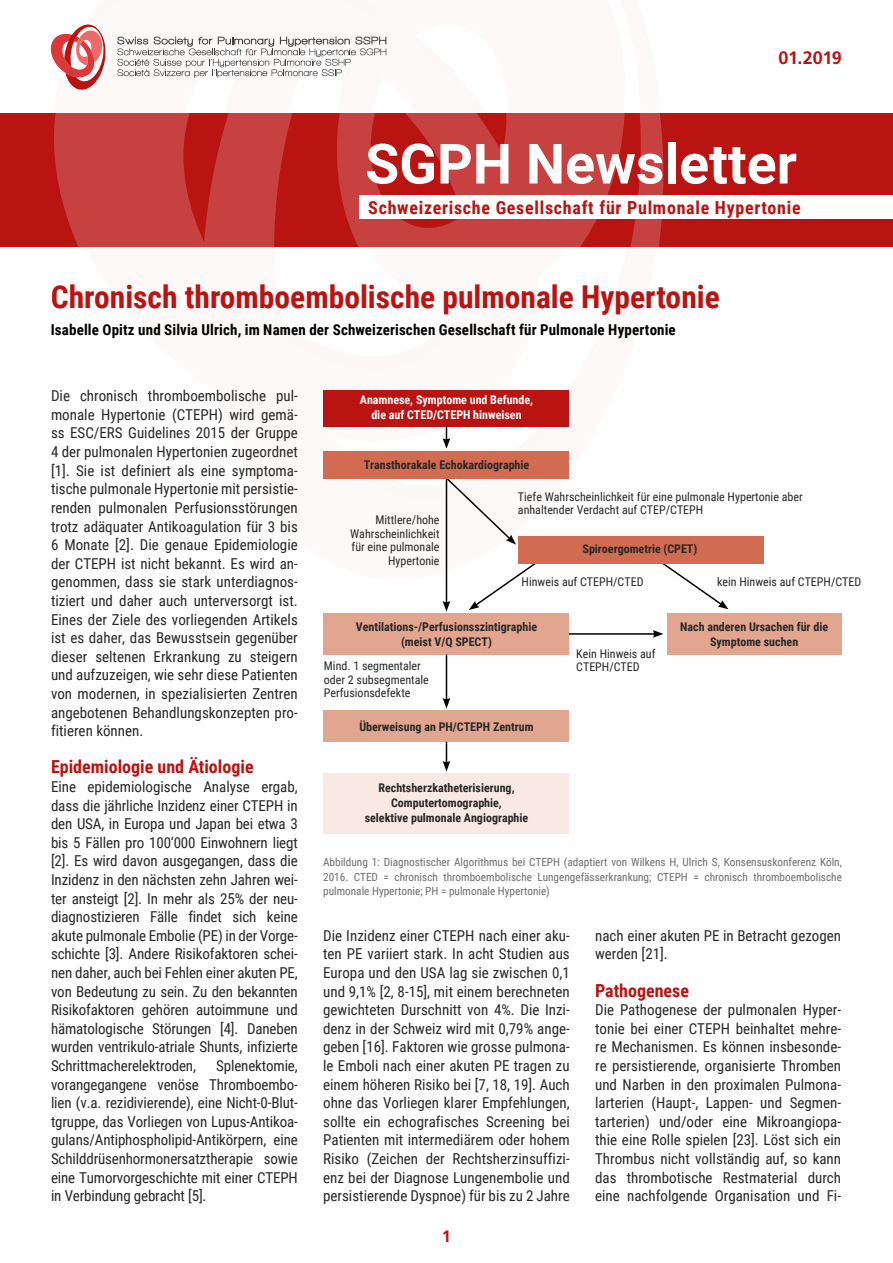
<style>
.page{position:relative;width:893px;height:1263px;background:#fff}
.page>*{position:absolute;margin:0;border:0;box-sizing:border-box;transform-origin:0 0}
.Titel_Newsletter{font:700 55.5px "Roboto";color:#fff}
.Überschrift_2018{font:700 31.5px "Roboto Condensed";color:#b91312}
.Titel_im_Lauftext_20{font:700 18px "Roboto Condensed";letter-spacing:.04em;color:#b91312}
.Titel_im_Lauftext_20-2{font:700 18px "Roboto Condensed";color:#b91312}
.Nummerierung_Newslet{font:700 18px "Frutiger LT Std";letter-spacing:-.02em;color:#b91312}
.t1{font:700 16.5px "Frutiger LT Std";color:#b91312}
.Fliesstext_2019{font:15px/18.6px "Roboto Condensed";color:#272726;text-align:justify}
.Fliesstext_2019-2{font:700 15px "Roboto Condensed";letter-spacing:.01em;color:#000}
.Fliesstext_2019-3{font:12px "Roboto Condensed";color:#272726}
.Fliesstext_2019-4{font:700 12px "Roboto Condensed";color:#272726}
.Fliesstext_2019-5{font:700 12px "Roboto Condensed";color:#fff}
.Tabelle_Untertitel_2{font:11.25px/14.2px "Roboto Condensed";color:#6e6e6e;text-align:justify}
</style>
<div class="page">
<div style="left:0;top:113px;width:893px;height:134px;background:#b91312"></div>
<svg style="left:54px;top:24px;width:124px;height:223px;fill:#c64140"></svg>
<svg style="left:178px;top:36px;width:487px;height:559px"></svg>
<div style="left:360px;top:195px;width:533px;height:23px;background:#fff"></div>
<svg style="left:51px;top:25px;width:57px;height:65px"></svg>
<svg style="left:117px;top:37px;width:269px;height:41px"></svg>
<hr style="left:566px;top:633px;width:89px;height:2px;background:#000">
<svg style="left:653px;top:630px;width:10px;height:8px"></svg>
<hr style="left:446px;top:476px;width:1px;height:127px;background:#000">
<svg style="left:443px;top:601px;width:7px;height:11px"></svg>
<svg style="left:444px;top:478px;width:72px;height:67px"></svg>
<svg style="left:469px;top:560px;width:70px;height:50px"></svg>
<svg style="left:658px;top:563px;width:70px;height:46px"></svg>
<div style="left:324px;top:390px;width:245px;height:36px;background:#b91312"></div>
<div style="left:324px;top:451px;width:245px;height:27px;background:#d16c52"></div>
<div style="left:518px;top:536px;width:245px;height:27px;background:#d16c52"></div>
<div style="left:667px;top:613px;width:174px;height:41px;background:#e2a690"></div>
<div style="left:324px;top:613px;width:245px;height:41px;background:#e2a690"></div>
<div style="left:324px;top:710px;width:245px;height:32px;background:#e2a690"></div>
<div style="left:324px;top:773px;width:245px;height:61px;background:#f8e9e2"></div>
<svg style="left:443px;top:426px;width:7px;height:23px"></svg>
<hr style="left:446px;top:654px;width:1px;height:46px;background:#000">
<svg style="left:443px;top:698px;width:7px;height:10px"></svg>
<svg style="left:443px;top:742px;width:7px;height:29px"></svg>
<p class="Nummerierung_Newslet" style="left:778px;top:47px;width:65px">01.2019</p>
<p class="Titel_Newsletter" style="left:365px;top:125px;width:433px">SGPH Newsletter</p>
<p class="Titel_im_Lauftext_20" style="left:368px;top:195px;width:434px">Schweizerische Gesellschaft für Pulmonale Hypertonie</p>
<p class="Überschrift_2018" style="left:51px;top:275px;width:670px">Chronisch thromboembolische pulmonale Hypertonie</p>
<p class="Fliesstext_2019-2" style="left:51px;top:319px;width:626px">Isabelle Opitz und Silvia Ulrich, im Namen der Schweizerischen Gesellschaft für Pulmonale Hypertonie</p>
<p class="Fliesstext_2019" style="left:51px;top:386px;width:248px">Die chronisch thromboembolische pul&shy;monale Hypertonie (CTEPH) wird gemä&shy;ss ESC/ERS Guidelines 2015 der Gruppe 4 der pulmonalen Hypertonien zugeordnet [1]. Sie ist definiert als eine symptoma&shy;tische pulmonale Hypertonie mit persistie&shy;renden pulmonalen Perfusionsstörungen trotz adäquater Antikoagulation für 3 bis 6 Monate [2]. Die genaue Epidemiologie der CTEPH ist nicht bekannt. Es wird an&shy;genommen, dass sie stark unterdiagnos&shy;tiziert und daher auch unterversorgt ist.<br>Eines der Ziele des vorliegenden Artikels ist es daher, das Bewusstsein gegenüber dieser seltenen Erkrankung zu steigern und aufzuzeigen, wie sehr diese Patienten von modernen, in spezialisierten Zentren angebotenen Behandlungskonzepten pro&shy;fitieren können.</p>
<p class="Titel_im_Lauftext_20-2" style="left:51px;top:754px;width:204px">Epidemiologie und Ätiologie</p>
<p class="Fliesstext_2019" style="left:51px;top:777px;width:248px">Eine epidemiologische Analyse ergab, dass die jährliche Inzidenz einer CTEPH in den USA, in Europa und Japan bei etwa 3 bis 5 Fällen pro 100‘000 Einwohnern liegt [2]. Es wird davon ausgegangen, dass die Inzidenz in den nächsten zehn Jahren wei&shy;ter ansteigt [2]. In mehr als 25% der neu&shy;diagnostizieren Fälle findet sich keine akute pulmonale Embolie (PE) in der Vorge&shy;schichte [3]. Andere Risikofaktoren schei&shy;nen daher, auch bei Fehlen einer akuten PE, von Bedeutung zu sein. Zu den bekannten Risikofaktoren gehören autoimmune und hämatologische Störungen [4]. Daneben wurden ventrikulo-atriale Shunts, infizierte Schrittmacherelektroden,</p>
<p class="Fliesstext_2019" style="left:51px;top:1056px;width:248px;text-indent:165px">Splenektomie, vorangegangene venöse Thromboembo&shy;lien (v.a. rezidivierende), eine Nicht-0-Blut&shy;tgruppe, das Vorliegen von Lupus-Antikoa&shy;gulans/Antiphospholipid-Antikörpern, eine Schilddrüsenhormonersatztherapie sowie eine Tumorvorgeschichte mit einer CTEPH in Verbindung gebracht [5].</p>
<p class="Fliesstext_2019-5" style="left:360px;top:391px;width:175px">Anamnese, Symptome und Befunde,</p>
<p class="Fliesstext_2019-5" style="left:371px;top:406px;width:152px">die auf CTED/CTEPH hinweisen</p>
<p class="Fliesstext_2019-4" style="left:364px;top:456px;width:167px">Transthorakale Echokardiographie</p>
<p class="Fliesstext_2019-3" style="left:375px;top:512px;width:66px">Mittlere/hohe</p>
<p class="Fliesstext_2019-3" style="left:350px;top:525px;width:91px">Wahrscheinlichkeit</p>
<p class="Fliesstext_2019-3" style="left:352px;top:539px;width:89px">für eine pulmonale</p>
<p class="Fliesstext_2019-3" style="left:388px;top:552px;width:53px">Hypertonie</p>
<p class="Fliesstext_2019-3" style="left:518px;top:488px;width:286px">Tiefe Wahrscheinlichkeit für eine pulmonale Hypertonie aber</p>
<p class="Fliesstext_2019-3" style="left:518px;top:502px;width:187px">anhaltender Verdacht auf CTEP/CTEPH</p>
<p class="Fliesstext_2019-4" style="left:582px;top:541px;width:116px">Spiroergometrie (CPET)</p>
<p class="Fliesstext_2019-3" style="left:522px;top:573px;width:123px">Hinweis auf CTEPH/CTED</p>
<p class="Fliesstext_2019-3" style="left:717px;top:573px;width:146px">kein Hinweis auf CTEPH/CTED</p>
<p class="Fliesstext_2019-4" style="left:356px;top:618px;width:183px">Ventilations-/Perfusionsszintigraphie</p>
<p class="Fliesstext_2019-4" style="left:401px;top:633px;width:92px">(meist V/Q SPECT)</p>
<p class="Fliesstext_2019-3" style="left:576px;top:645px;width:81px">Kein Hinweis auf</p>
<p class="Fliesstext_2019-3" style="left:324px;top:658px;width:98px">Mind. 1 segmentaler</p>
<p class="Fliesstext_2019-3" style="left:576px;top:658px;width:65px">CTEPH/CTED</p>
<p class="Fliesstext_2019-3" style="left:324px;top:671px;width:106px">oder 2 subsegmentale</p>
<p class="Fliesstext_2019-3" style="left:324px;top:685px;width:88px">Perfusionsdefekte</p>
<p class="Fliesstext_2019-4" style="left:359px;top:718px;width:176px">Überweisung an PH/CTEPH Zentrum</p>
<p class="Fliesstext_2019-4" style="left:378px;top:780px;width:138px">Rechtsherzkatheterisierung,</p>
<p class="Fliesstext_2019-4" style="left:391px;top:795px;width:112px">Computertomographie,</p>
<p class="Fliesstext_2019-4" style="left:365px;top:810px;width:165px">selektive pulmonale Angiographie</p>
<p class="Fliesstext_2019-4" style="left:680px;top:618px;width:149px">Nach anderen Ursachen für die</p>
<p class="Fliesstext_2019-4" style="left:710px;top:633px;width:90px">Symptome suchen</p>
<p class="Tabelle_Untertitel_2" style="left:323px;top:855px;width:520px">Abbildung 1: Diagnostischer Algorithmus bei CTEPH (adaptiert von Wilkens H, Ulrich S, Konsensuskonferenz Köln, 2016. CTED = chronisch thromboembolische Lungengefässerkrankung; CTEPH = chronisch thromboembolische pulmonale Hypertonie; PH = pulmonale Hypertonie)</p>
<p class="Fliesstext_2019" style="left:323px;top:925px;width:248px">Die Inzidenz einer CTEPH nach einer aku&shy;ten PE variiert stark. In acht Studien aus Europa und den USA lag sie zwischen 0,1 und 9,1% [2, 8-15], mit einem berechneten gewichteten Durschnitt von 4%. Die Inzi&shy;denz in der Schweiz wird mit 0,79% ange&shy;geben [16]. Faktoren wie grosse pulmona&shy;le Emboli nach einer akuten PE tragen zu einem höheren Risiko bei [7, 18, 19]. Auch ohne das Vorliegen klarer Empfehlungen, sollte ein echografisches Screening bei Patienten mit intermediärem oder hohem Risiko (Zeichen der Rechtsherzinsuffizi&shy;enz bei der Diagnose Lungenembolie und persistierende Dyspnoe) für bis zu 2 Jahre</p>
<p class="t1" style="left:442px;top:1227px;width:11px">1</p>
<p class="Fliesstext_2019" style="left:595px;top:925px;width:247px">nach einer akuten PE in Betracht gezogen werden [21].</p>
<p class="Titel_im_Lauftext_20-2" style="left:595px;top:977px;width:95px">Pathogenese</p>
<p class="Fliesstext_2019" style="left:595px;top:1000px;width:248px">Die Pathogenese der pulmonalen Hyper&shy;tonie bei einer CTEPH beinhaltet mehre&shy;re Mechanismen. Es können insbesonde&shy;re persistierende, organisierte Thromben und Narben in den proximalen Pulmona&shy;larterien (Haupt-, Lappen- und Segmen&shy;tarterien) und/oder eine Mikroangiopa&shy;thie eine Rolle spielen [23]. Löst sich ein Thrombus nicht vollständig auf, so kann das thrombotische Restmaterial durch eine nachfolgende Organisation und Fi-</p>
</div>
